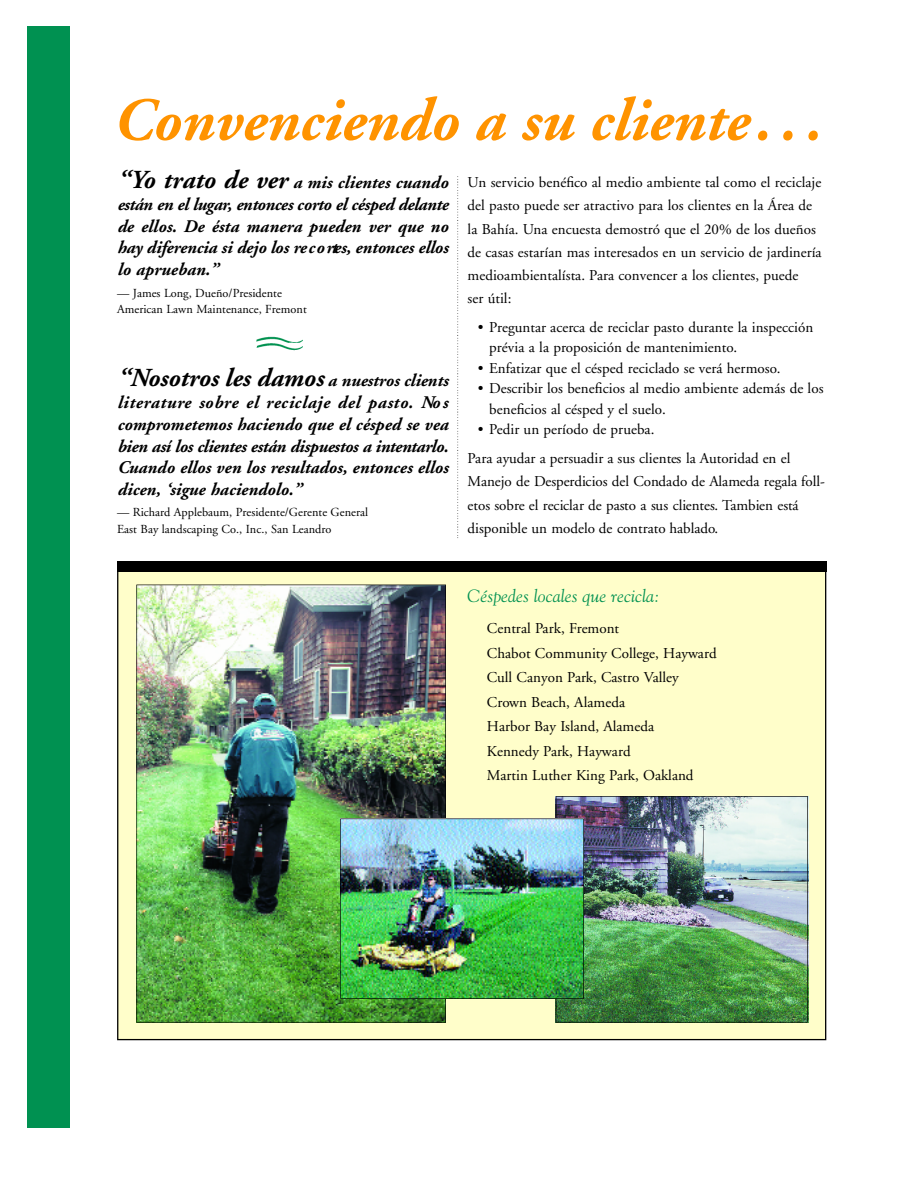
<style>
.page{position:relative;width:918px;height:1188px;background:#fff}
.page>*{position:absolute;margin:0;border:0;box-sizing:border-box;transform-origin:0 0}
.t1{font:italic 700 60.75px "Adobe Garamond";color:#ff9300}
.t2{font:italic 700 25.95px "Adobe Garamond";letter-spacing:-.005em;color:#000}
.t3{font:italic 700 17.7px/21.9px "Adobe Garamond";color:#000;text-align:justify}
.t4{font:italic 17.7px "Goudy";letter-spacing:.005em;color:#009151}
.t5{font:15px/23.2px "Adobe Garamond";letter-spacing:.005em;color:#000}
.t6{font:12.3px/16.4px "Adobe Garamond";color:#000}
.s1{font-size:25.95px}
.s2{font-size:17.7px}
</style>
<div class="page">
<div style="left:27px;top:27px;width:43px;height:1101px;background:#009151"></div>
<svg style="left:457px;top:176px;width:1px;height:362px"></svg>
<div style="left:117px;top:572px;width:709px;height:468px;background:#fffeca"></div>
<div style="left:117px;top:561px;width:709px;height:11px;background:#000"></div>
<img style="left:256px;top:336px;width:47px;height:6px">
<img style="left:256px;top:342px;width:47px;height:9px">
<img style="left:136px;top:585px;width:310px;height:438px">
<img style="left:556px;top:796px;width:252px;height:227px">
<img style="left:340px;top:818px;width:244px;height:181px">
<h1 class="t1" style="left:111px;top:96px;width:710px">Convenciendo a su cliente. . .</h1>
<p class="t3" style="left:117px;top:173px;width:333px"><span class="s1">“Yo trato de ver</span> a mis clientes cuando están en el lugar, entonces corto el césped delante de ellos. De ésta manera pueden ver que no hay diferencia si dejo los re c o rtes, entonces ellos lo aprueban.”</p>
<p class="t6" style="left:117px;top:286px;width:191px">— James Long, Dueño/Presidente<br>American Lawn Maintenance, Fremont</p>
<h2 class="t2" style="left:117px;top:367px;width:333px">“ No so tros les damos <span class="s2">a nuestros clients</span></h2>
<p class="t3" style="left:117px;top:393px;width:333px">lit e ra t u re sobre el reciclaje del pasto. No s comprometemos haciendo que el césped se vea bien así los clientes están dispuestos a intentarlo.<br>Cuando ellos ven los resultados, entonces ellos dicen, ‘sigue haciendolo.”</p>
<p class="t6" style="left:117px;top:505px;width:253px">— Richard Applebaum, Presidente/Gerente General<br>East Bay landscaping Co., Inc., San Leandro</p>
<p class="t5" style="left:468px;top:172px;width:356px">Un servicio benéfico al medio ambiente tal como el reciclaje del pasto puede ser atractivo para los clientes en la Área de la Bahía. Una encuesta demostró que el 20% de los dueños de casas estarían mas interesados en un servicio de jardinería medioambientalísta. Para convencer a los clientes, puede<br>ser útil:</p>
<p class="t5" style="left:489px;top:318px;width:326px;line-height:20.2px;text-indent:-11px">• Preguntar acerca de reciclar pasto durante la inspección prévia a la proposición de mantenimiento.</p>
<p class="t5" style="left:478px;top:358px;width:304px">• Enfatizar que el césped reciclado se verá hermoso.</p>
<p class="t5" style="left:489px;top:379px;width:336px;line-height:20.7px;text-indent:-11px">• Describir los beneficios al medio ambiente además de los beneficios al césped y el suelo.</p>
<p class="t5" style="left:468px;top:416px;width:324px;line-height:29.1px;text-indent:10px">• Pedir un período de prueba.<br>Para ayudar a persuadir a sus clientes la Autoridad en el</p>
<p class="t5" style="left:468px;top:471px;width:359px">Manejo de De sp e rdicios del Condado de Alameda regala foll&shy;etos sobre el reciclar de pasto a sus clientes. Tambien está disponible un modelo de contrato hablado.</p>
<p class="t4" style="left:468px;top:589px;width:194px">Céspedes locales que recicla:</p>
<p class="t5" style="left:487px;top:617px;width:231px;line-height:24.6px">Central Park, Fremont<br>Chabot Community College, Hayward<br>Cull Canyon Park, Castro Valley<br>Crown Beach, Alameda<br>Harbor Bay Island, Alameda<br>Kennedy Park, Hayward<br>Martin Luther King Park, Oakland</p>
</div>
